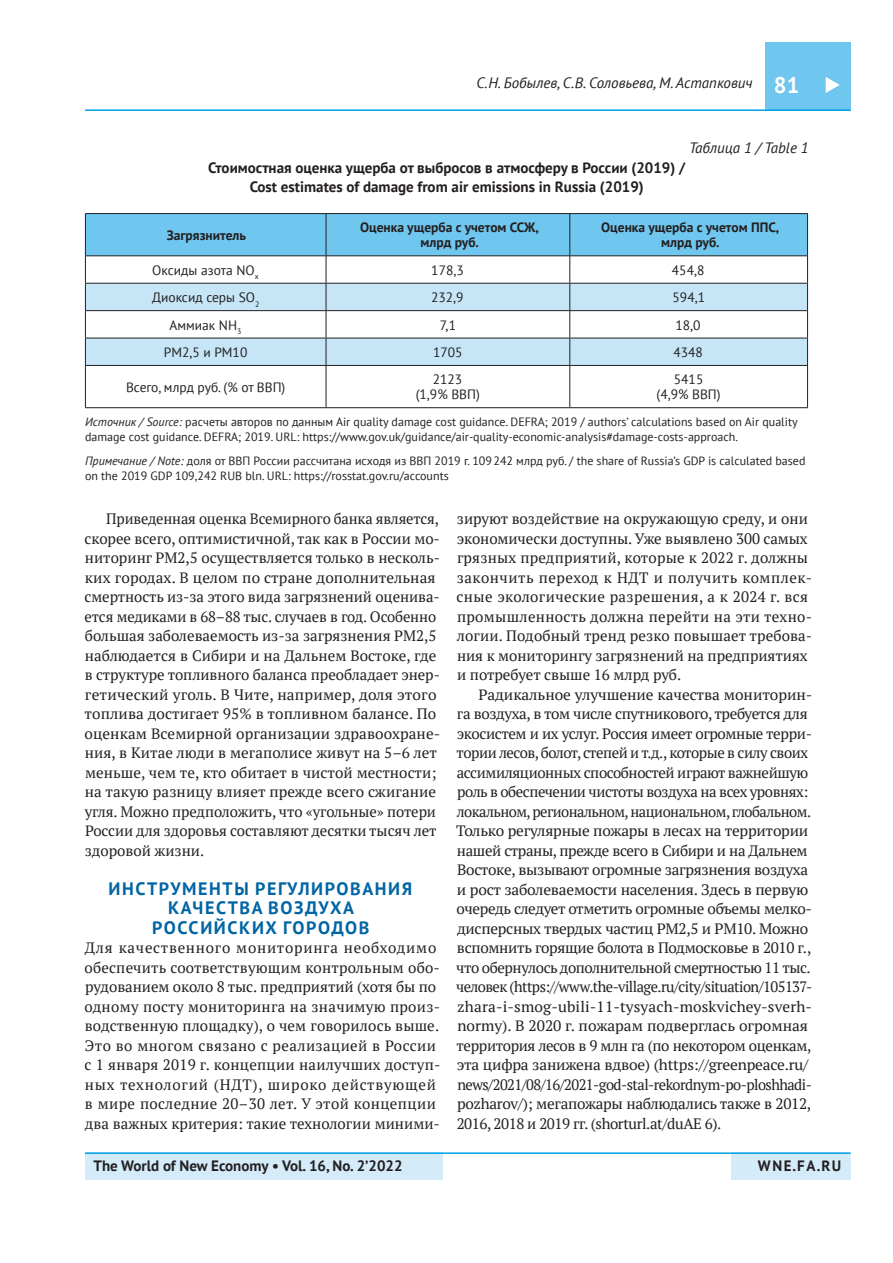
<style>
.page{position:relative;width:893px;height:1263px;background:#fff}
.page>*{position:absolute;margin:0;border:0;box-sizing:border-box;transform-origin:0 0}
.t1{font:700 22.5px "PT Sans";color:#fff}
.t2{font:700 18px/19.5px "PT Sans";letter-spacing:.09em;color:#0065a4;text-align:center}
.t3{font:15px/19.5px "PT Serif";letter-spacing:-.005em;color:#231f20}
.t4{font:15px/19.5px "PT Serif";letter-spacing:-.025em;color:#231f20}
.t5{font:15px/19.5px "PT Serif";letter-spacing:.015em;color:#231f20}
.t6{font:700 15px/19.5px "PT Sans";color:#231f20;text-align:center}
.t7{font:italic 15px "PT Sans";color:#231f20}
.t8{font:13.5px/14.9px "PT Sans";color:#231f20;text-align:center}
.t9{font:700 13.5px/14.9px "PT Sans";color:#231f20;text-align:center}
.t10{font:12px/14.4px "PT Sans";color:#231f20}
.s1{font-style:italic}
</style>
<div class="page">
<div style="left:765px;top:43px;width:85px;height:68px;background:#6fc6ef"></div>
<hr style="left:85px;top:109px;width:765px;height:2px;background:#00a1e3">
<div style="left:85px;top:1152px;width:357px;height:28px;background:#d4ecf9"></div>
<div style="left:731px;top:1152px;width:119px;height:28px;background:#d4ecf9"></div>
<hr style="left:85px;top:1152px;width:765px;height:2px;background:#00a1e3">
<svg style="left:826px;top:77px;width:14px;height:16px"></svg>
<hr style="left:85px;top:365px;width:241px;height:1px;background:#231f20">
<hr style="left:326px;top:365px;width:244px;height:1px;background:#231f20">
<hr style="left:326px;top:366px;width:1px;height:41px;background:#231f20">
<hr style="left:570px;top:365px;width:238px;height:1px;background:#231f20">
<hr style="left:569px;top:366px;width:1px;height:41px;background:#231f20">
<svg style="left:85px;top:214px;width:723px;height:151px"></svg>
<hr style="left:85px;top:366px;width:1px;height:41px;background:#231f20">
<hr style="left:807px;top:366px;width:1px;height:41px;background:#231f20">
<hr style="left:85px;top:407px;width:241px;height:1px;background:#231f20">
<hr style="left:326px;top:407px;width:244px;height:1px;background:#231f20">
<hr style="left:570px;top:407px;width:238px;height:1px;background:#231f20">
<hr style="left:85px;top:213px;width:241px;height:1px;background:#231f20">
<hr style="left:85px;top:214px;width:1px;height:42px;background:#231f20">
<hr style="left:326px;top:213px;width:244px;height:1px;background:#231f20">
<hr style="left:570px;top:213px;width:238px;height:1px;background:#231f20">
<hr style="left:807px;top:214px;width:1px;height:42px;background:#231f20">
<hr style="left:85px;top:256px;width:241px;height:1px;background:#231f20">
<hr style="left:326px;top:256px;width:244px;height:1px;background:#231f20">
<hr style="left:570px;top:256px;width:238px;height:1px;background:#231f20">
<p class="t7" style="left:476px;top:74px;width:278px">С.Н. Бобылев, С.В. Соловьева, М. Астапкович</p>
<h1 class="t1" style="left:774px;top:70px;width:27px">81</h1>
<p class="t7" style="left:689px;top:139px;width:121px">Таблица 1 / Table 1</p>
<p class="t6" style="left:208px;top:158px;width:479px">Стоимостная оценка ущерба от выбросов в атмосферу в России (2019) /<br>Cost estimates of damage from air emissions in Russia (2019)</p>
<p class="t9" style="left:167px;top:227px;width:81px">Загрязнитель</p>
<p class="t9" style="left:360px;top:220px;width:160px">Оценка ущерба с учетом ССЖ</p>
<p class="t9" style="left:535px;top:220px;width:5px">,</p>
<p class="t9" style="left:420px;top:235px;width:60px">млрд руб.</p>
<p class="t9" style="left:601px;top:220px;width:180px">Оценка ущерба с учетом ППС, млрд руб.</p>
<p class="t8" style="left:152px;top:262px;width:108px">Оксиды азота NO<sub>x</sub></p>
<p class="t8" style="left:431px;top:262px;width:34px">178,3</p>
<p class="t8" style="left:672px;top:262px;width:34px">454,8</p>
<p class="t8" style="left:152px;top:290px;width:109px">Диоксид серы SO<sub>2</sub></p>
<p class="t8" style="left:431px;top:290px;width:34px">232,9</p>
<p class="t8" style="left:673px;top:290px;width:34px">594,1</p>
<p class="t8" style="left:170px;top:317px;width:73px">Аммиак NH<sub>3</sub></p>
<p class="t8" style="left:440px;top:317px;width:18px">7,1</p>
<p class="t8" style="left:675px;top:317px;width:27px">18,0</p>
<p class="t8" style="left:164px;top:344px;width:85px">PM2,5 и PM10</p>
<p class="t8" style="left:433px;top:344px;width:31px">1705</p>
<p class="t8" style="left:673px;top:344px;width:31px">4348</p>
<p class="t8" style="left:126px;top:379px;width:161px">Всего, млрд руб. (% от ВВП)</p>
<p class="t8" style="left:416px;top:372px;width:66px">2123 (1,9% ВВП)</p>
<p class="t8" style="left:657px;top:372px;width:66px">5415 (4,9% ВВП)</p>
<p class="t10" style="left:85px;top:415px;width:714px"><span class="s1">Источник / Source:</span> расчеты авторов по данным Air quality damage cost guidance. DEFRA; 2019 / аuthors’ calculations based on Air quality damage cost guidance. DEFRA; 2019. URL: https://www.gov.uk/guidance/air-quality-economic-analysis#damage-costs-approach.</p>
<p class="t10" style="left:85px;top:454px;width:722px"><span class="s1">Примечание / Note:</span> доля от ВВП России рассчитана исходя из ВВП 2019 г. 109242 млрд руб. / the share of Russia’s GDP is calculated based on the 2019 GDP 109,242 RUB bln. URL: https://rosstat.gov.ru/accounts</p>
<p class="t3" style="left:85px;top:509px;width:357px;text-indent:22px">Приведенная оценка Всемирного банка является, скорее всего, оптимистичной, так как в России мо&shy;ниторинг PM2,5 осуществляется только в несколь&shy;ких городах. В целом по стране дополнительная смертность из-за этого вида загрязнений оценива&shy;ется медиками в 68–88 тыс. случаев в год. Особенно большая заболеваемость из-за загрязнения PM2,5 наблюдается в Сибири и на Дальнем Востоке, где в структуре топливного баланса преобладает энер&shy;гетический уголь. В Чите, например, доля этого топлива достигает 95% в топливном балансе. По оценкам Всемирной организации здравоохране&shy;ния, в Китае люди в мегаполисе живут на 5–6 лет меньше, чем те, кто обитает в чистой местности; на такую разницу влияет прежде всего сжигание угля. Можно предположить, что «угольные» потери России для здоровья составляют десятки тысяч лет здоровой жизни.</p>
<p class="t2" style="left:108px;top:878px;width:304px">Инструменты регулирования качества воздуха российских городов</p>
<p class="t5" style="left:85px;top:938px;width:357px">Для качественного мониторинга необходимо обеспечить соответствующим контрольным обо&shy;рудованием около 8 тыс. предприятий (хотя бы по одному посту мониторинга на значимую произ&shy;водственную площадку), о чем говорилось выше.<br>Это во многом связано с реализацией в России с 1 января 2019 г. концепции наилучших доступ&shy;ных технологий (НДТ), широко действующей в мире последние 20–30 лет. У этой концепции два важных критерия: такие технологии миними-</p>
<p class="t3" style="left:457px;top:509px;width:357px">зируют воздействие на окружающую среду, и они экономически доступны. Уже выявлено 300 самых грязных предприятий, которые к 2022 г. должны закончить переход к НДТ и получить комплек&shy;сные экологические разрешения, а к 2024 г. вся промышленность должна перейти на эти техно&shy;логии. Подобный тренд резко повышает требова&shy;ния к мониторингу загрязнений на предприятиях и потребует свыше 16 млрд руб.</p>
<p class="t4" style="left:456px;top:684px;width:358px;text-indent:22px">Радикальное улучшение качества мониторин&shy;га воздуха, в том числе спутникового, требуется для экосистем и их услуг. Россия имеет огромные терри&shy;тории лесов, болот, степей и т.д., которые в силу своих ассимиляционных способностей играют важнейшую роль в обеспечении чистоты воздуха на всех уровнях: локальном, региональном, национальном, глобальном.<br>Только регулярные пожары в лесах на территории нашей страны, прежде всего в Сибири и на Дальнем Востоке, вызывают огромные загрязнения воздуха и рост заболеваемости населения. Здесь в первую очередь следует отметить огромные объемы мелко&shy;дисперсных твердых частиц PM2,5 и PM10. Можно вспомнить горящие болота в Подмосковье в 2010 г., что обернулось дополнительной смертностью 11 тыс. человек (https://www.the-village.ru/city/situation/105137- zhara-i-smog-ubili‑11-tysyach-moskvichey-sverh&shy;normy). В 2020 г. пожарам подверглась огромная территория лесов в 9 млн га (по некотором оценкам, эта цифра занижена вдвое) (https://greenpeace.ru/ news/2021/08/16/2021-god-stal-rekordnym-po-ploshhadi&shy;pozharov/); мегапожары наблюдались также в 2012, 2016, 2018 и 2019 гг. (shorturl.at/duAE 6).</p>
<p class="t6" style="left:94px;top:1156px;width:311px">The World of New Economy • Vol. 16, No. 2’2022</p>
<p class="t6" style="left:758px;top:1156px;width:85px">wne.fa.ru</p>
</div>
